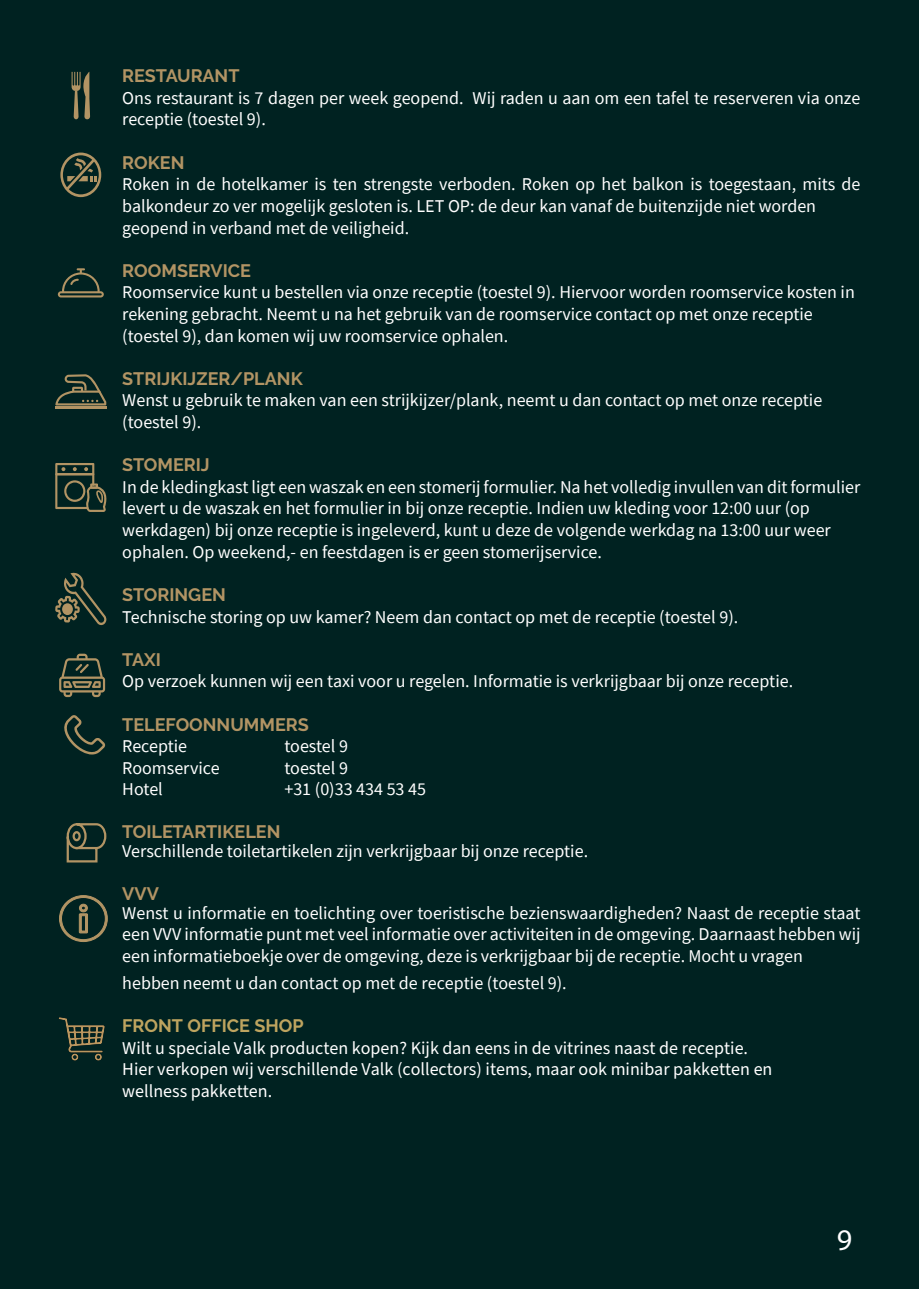
<style>
.page{position:relative;width:919px;height:1289px;background:#fff}
.page>*{position:absolute;margin:0;border:0;box-sizing:border-box;transform-origin:0 0}
.t1{font:30px "Myriad Pro";color:#fff}
.t2{font:18px/21.6px "Source Sans Pro";color:#fff}
.t3{font:700 18px "Raleway";color:#b29464}
.s1{font-family:"Raleway";font-weight:700;color:#b29464}
.s2{font-family:"Raleway";font-weight:700;color:#bea45f}
</style>
<div class="page">
<div style="left:0;top:0;width:918px;height:1288px;background:#002221"></div>
<svg style="left:72px;top:72px;width:18px;height:48px"></svg>
<svg style="left:60px;top:152px;width:41px;height:45px"></svg>
<svg style="left:58px;top:268px;width:46px;height:29px"></svg>
<hr style="left:55px;top:407px;width:51px;height:2px;background:#b29464">
<svg style="left:55px;top:374px;width:51px;height:31px"></svg>
<svg style="left:55px;top:463px;width:52px;height:49px"></svg>
<svg style="left:55px;top:572px;width:51px;height:53px"></svg>
<svg style="left:59px;top:653px;width:46px;height:44px"></svg>
<svg style="left:64px;top:715px;width:41px;height:39px"></svg>
<svg style="left:66px;top:823px;width:41px;height:40px"></svg>
<svg style="left:59px;top:895px;width:49px;height:47px"></svg>
<img style="left:58px;top:1017px;width:47px;height:44px">
<p class="t3" style="left:122px;top:66px;width:119px">RESTAURANT</p>
<p class="t2" style="left:122px;top:87px;width:739px">Ons restaurant is 7 dagen per week geopend. Wij raden u aan om een tafel te reserveren via onze receptie (toestel 9).</p>
<p class="t3" style="left:122px;top:152px;width:64px">ROKEN</p>
<p class="t2" style="left:122px;top:173px;width:739px">Roken in de hotelkamer is ten strengste verboden. Roken op het balkon is toegestaan, mits de balkondeur zo ver mogelijk gesloten is. LET OP: de deur kan vanaf de buitenzijde niet worden</p>
<p class="t2" style="left:122px;top:217px;width:288px">geopend in verband met de veiligheid.</p>
<p class="t3" style="left:122px;top:260px;width:130px">ROOMSERVICE</p>
<p class="t2" style="left:122px;top:281px;width:734px">Roomservice kunt u bestellen via onze receptie (toestel 9). Hiervoor worden roomservice kosten in</p>
<p class="t2" style="left:122px;top:303px;width:692px">rekening gebracht. Neemt u na het gebruik van de roomservice contact op met onze receptie</p>
<p class="t2" style="left:122px;top:325px;width:387px">(toestel 9), dan komen wij uw roomservice ophalen.</p>
<p class="t3" style="left:122px;top:368px;width:182px">STRIJKIJZER/PLANK</p>
<p class="t2" style="left:122px;top:389px;width:701px">Wenst u gebruik te maken van een strijkijzer/plank, neemt u dan contact op met onze receptie</p>
<p class="t2" style="left:122px;top:411px;width:80px">(toestel 9).</p>
<p class="t3" style="left:122px;top:454px;width:89px">STOMERIJ</p>
<p class="t2" style="left:122px;top:476px;width:739px">In de kledingkast ligt een waszak en een stomerij formulier. Na het volledig invullen van dit formulier levert u de waszak en het formulier in bij onze receptie. Indien uw kleding voor 12:00 uur (op</p>
<p class="t2" style="left:122px;top:519px;width:710px">werkdagen) bij onze receptie is ingeleverd, kunt u deze de volgende werkdag na 13:00 uur weer</p>
<p class="t2" style="left:122px;top:541px;width:481px">ophalen. Op weekend,- en feestdagen is er geen stomerijservice.</p>
<p class="t3" style="left:122px;top:584px;width:105px">STORINGEN</p>
<p class="t2" style="left:122px;top:605px;width:617px">Technische storing op uw kamer? Neem dan contact op met de receptie (toestel 9).</p>
<p class="t3" style="left:122px;top:649px;width:40px">TAXI</p>
<p class="t2" style="left:122px;top:670px;width:672px">Op verzoek kunnen wij een taxi voor u regelen. Informatie is verkrijgbaar bij onze receptie.</p>
<p class="t3" style="left:122px;top:714px;width:188px">TELEFOONNUMMERS</p>
<p class="t2" style="left:122px;top:735px;width:66px">Receptie</p>
<p class="t2" style="left:284px;top:735px;width:65px">toestel 9</p>
<p class="t2" style="left:122px;top:757px;width:99px">Roomservice</p>
<p class="t2" style="left:284px;top:757px;width:65px">toestel 9</p>
<p class="t2" style="left:122px;top:778px;width:42px">Hotel</p>
<p class="t2" style="left:284px;top:778px;width:143px">+31 (0)33 434 53 45</p>
<p class="t2" style="left:122px;top:822px;width:467px;line-height:18.8px"><span class="s1">TOILETARTIKELEN<br></span>Verschillende toiletartikelen zijn verkrijgbaar bij onze receptie.</p>
<p class="t2" style="left:122px;top:885px;width:739px;line-height:18.3px"><span class="s1">VVV<br></span>Wenst u informatie en toelichting over toeristische bezienswaardigheden? Naast de receptie staat</p>
<p class="t2" style="left:122px;top:923px;width:739px">een VVV informatie punt met veel informatie over activiteiten in de omgeving. Daarnaast hebben wij een informatieboekje over de omgeving, deze is verkrijgbaar bij de receptie. Mocht u vragen</p>
<p class="t2" style="left:122px;top:971px;width:446px">hebben neemt u dan contact op met de receptie (toestel 9).</p>
<p class="t2" style="left:122px;top:1015px;width:651px"><span class="s2">FRONT OFFICE SHOP<br></span>Wilt u speciale Valk producten kopen? Kijk dan eens in de vitrines naast de receptie.<br>Hier verkopen wij verschillende Valk (collectors) items, maar ook minibar pakketten en wellness pakketten.</p>
<h1 class="t1" style="left:836px;top:1221px;width:17px">9</h1>
</div>
